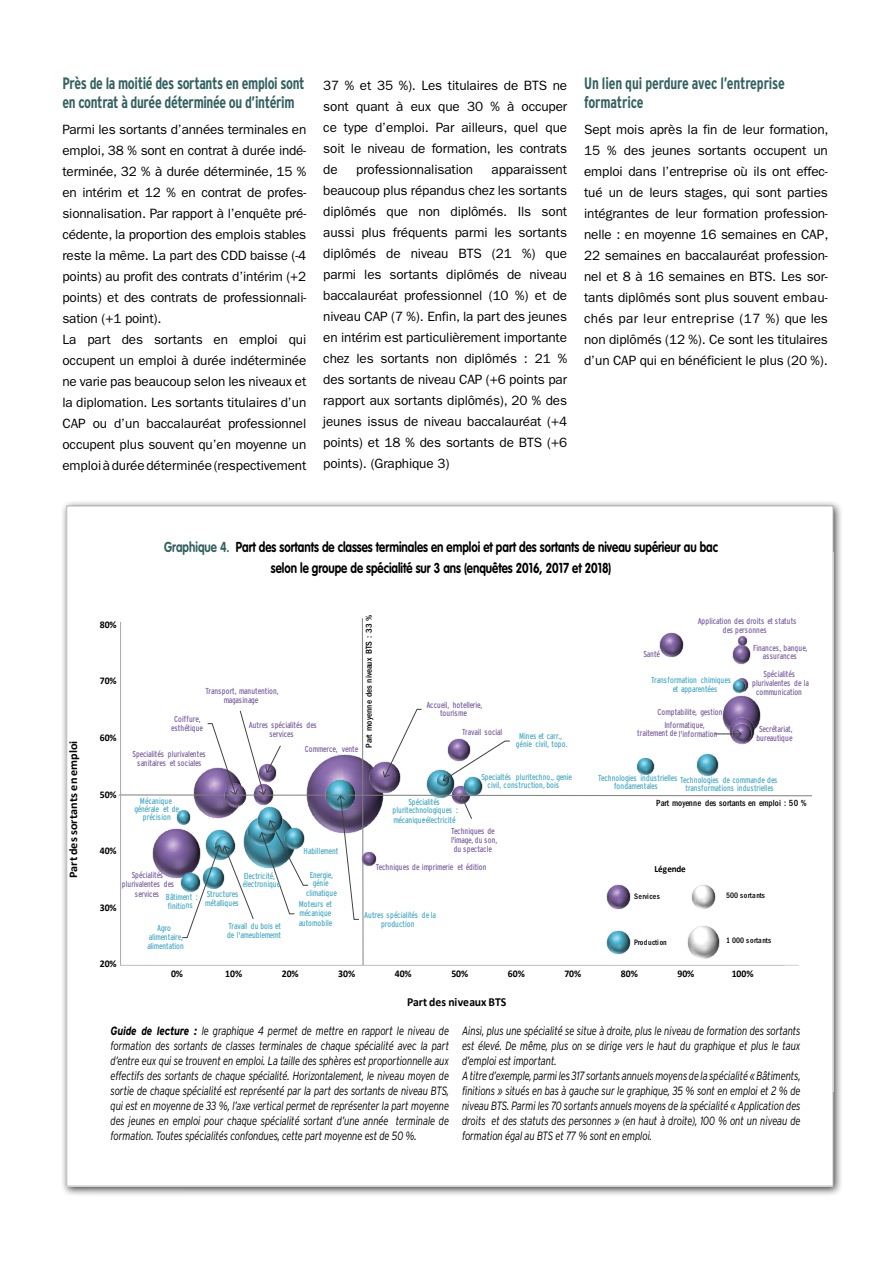
<style>
.page{position:relative;width:893px;height:1263px;background:#fff}
.page>*{position:absolute;margin:0;border:0;box-sizing:border-box;transform-origin:0 0}
.t1{font:700 condensed 16.5px/19.2px "Interstate";letter-spacing:-.025em;color:#346162;scale:.9 1}
.t2{font:700 14.25px/21px "VAG Rounded Std";color:#000;text-align:center;scale:.8 1}
.t3{font:13.5px/21px "ITC Franklin Gothic Std";letter-spacing:-.01em;color:#000;text-align:justify}
.t4{font:700 12.3px "Calibri";letter-spacing:-.005em;color:#010203;scale:.96 1}
.t5{font:italic 300 12px/15px "Interstate";letter-spacing:-.02em;color:#000;text-align:justify;scale:.8 1}
.t6{font:700 11.7px "Calibri";letter-spacing:.005em;color:#010203;scale:1.04 1}
.t7{font:700 10.2px "Calibri";letter-spacing:-.005em;color:#000;scale:.96 1}
.t8{font:700 9.45px "Calibri";letter-spacing:-.005em;color:#010203;scale:.96 1}
.t9{font:500 condensed 9.15px "ITC Franklin Gothic Std";color:#000;scale:.95 1}
.t10{font:condensed 8.7px/8.7px "Interstate";letter-spacing:-.015em;color:#4dadc7;text-align:center;scale:.96 1}
.t11{font:condensed 8.7px/8.7px "Interstate";letter-spacing:-.015em;color:#8165a3;text-align:center;scale:.96 1}
.t12{font:condensed 8.7px/9.1px "Interstate";letter-spacing:.01em;color:#8165a3;text-align:center;scale:.96 1}
.t13{font:500 condensed 8.7px "ITC Franklin Gothic Std";color:#000;scale:1.04 1}
.t14{font:condensed 8.7px/8.7px "Interstate";letter-spacing:.015em;color:#8165a3;text-align:center;scale:.96 1}
.t15{font:500 condensed 8.1px "ITC Franklin Gothic Std";color:#000;scale:.95 1}
.t16{font:500 condensed 8.1px "ITC Franklin Gothic Std";letter-spacing:.04em;color:#000;scale:.95 1}
.s1{color:#346162}
.s2{font-family:"Calibri";font-stretch:normal;font-size:7.2px}
.s3{font-weight:700}
</style>
<div class="page">
<div style="left:60px;top:500px;width:784px;height:697px;background:#000;opacity:.75"></div>
<div style="left:67px;top:506px;width:766px;height:680px;background:#fff"></div>
<svg style="left:118px;top:618px;width:694px;height:348px"></svg>
<hr style="left:120px;top:622px;width:1px;height:344px;background:#a6a6a6">
<p class="t1" style="left:63px;top:74px;width:271px">Près de la moitié des sortants en emploi sont en contrat à durée déterminée ou d’intérim</p>
<p class="t3" style="left:63px;top:119px;width:245px;text-align:left">Parmi les sortants d’années terminales en emploi, 38 % sont en contrat à durée indé&shy;terminée, 32 % à durée déterminée, 15 % en intérim et 12 % en contrat de profes&shy;sionnalisation. Par rapport à l’enquête pré&shy;cédente, la proportion des emplois stables reste la même. La part des CDD baisse (-4 points) au profit des contrats d’intérim (+2 points) et des contrats de professionnali&shy;sation (+1 point).<br>La part des sortants en emploi qui occupent un emploi à durée indéterminée ne varie pas beaucoup selon les niveaux et la diplomation. Les sortants titulaires d’un CAP ou d’un baccalauréat professionnel occupent plus souvent qu’en moyenne un emploi à durée déterminée (respectivement</p>
<p class="t3" style="left:323px;top:75px;width:245px">37 % et 35 %). Les titulaires de BTS ne sont quant à eux que 30 % à occuper ce type d’emploi. Par ailleurs, quel que soit le niveau de formation, les contrats de</p>
<p class="t3" style="left:356px;top:159px;width:119px">professionnalisation</p>
<p class="t3" style="left:323px;top:159px;width:245px;text-indent:168px">apparaissent beaucoup plus répandus chez les sortants diplômés que non diplômés. Ils sont aussi plus fréquents parmi les sortants diplômés de niveau BTS (21 %) que parmi les sortants diplômés de niveau baccalauréat professionnel (10 %) et de niveau CAP (7 %). Enfin, la part des jeunes en intérim est particulièrement importante chez les sortants non diplômés : 21 % des sortants de niveau CAP (+6 points par rapport aux sortants diplômés), 20 % des jeunes issus de niveau baccalauréat (+4 points) et 18 % des sortants de BTS (+6 points). (Graphique 3)</p>
<p class="t1" style="left:584px;top:74px;width:225px">Un lien qui perdure avec l’entreprise formatrice</p>
<p class="t3" style="left:584px;top:119px;width:246px">Sept mois après la fin de leur formation, 15 % des jeunes sortants occupent un emploi dans l’entreprise où ils ont effec&shy;tué un de leurs stages, qui sont parties intégrantes de leur formation profession&shy;nelle : en moyenne 16 semaines en CAP, 22 semaines en baccalauréat profession&shy;nel et 8 à 16 semaines en BTS. Les sor&shy;tants diplômés sont plus souvent embau&shy;chés par leur entreprise (17 %) que les non diplômés (12 %). Ce sont les titulaires d’un CAP qui en bénéficient le plus (20 %).</p>
<p class="t6" style="left:65px;top:878px;width:134px;rotate:-90deg">Part des sortants en emploi</p>
<p class="t2" style="left:164px;top:537px;width:694px"><span class="s1">Graphique 4.</span> Part des sortants de classes terminales en emploi et part des sortants de niveau supérieur au bac selon le groupe de spécialité sur 3 ans (enquêtes 2016, 2017 et 2018)</p>
<p class="t7" style="left:100px;top:617px;width:19px">80%</p>
<p class="t7" style="left:100px;top:674px;width:19px">70%</p>
<p class="t7" style="left:100px;top:730px;width:19px">60%</p>
<p class="t13" style="left:364px;top:748px;width:130px;rotate:-90deg">Part moyenne des niveaux BTS : 33 %</p>
<p class="t11" style="left:205px;top:687px;width:78px">Transport, manutention, magasinage</p>
<p class="t14" style="left:171px;top:714px;width:35px">Coiffure, esthétique</p>
<p class="t11" style="left:249px;top:720px;width:72px">Autres spécialités des services</p>
<p class="t11" style="left:305px;top:744px;width:58px">Commerce, vente</p>
<p class="t11" style="left:133px;top:750px;width:78px">Specialités plurivalentes sanitaires et sociales</p>
<p class="t11" style="left:643px;top:649px;width:19px">Santé</p>
<p class="t11" style="left:698px;top:617px;width:104px">Application des droits et statuts des personnes</p>
<p class="t12" style="left:753px;top:643px;width:58px;line-height:8.7px">Finances, banque, assurances</p>
<p class="t11" style="left:426px;top:700px;width:60px">Accueil, hotellerie, tourisme</p>
<p class="t10" style="left:673px;top:676px;width:62px;text-align:left;text-indent:-22px">Transformation chimiques et apparentées</p>
<p class="t11" style="left:657px;top:707px;width:69px">Comptabilite, gestion</p>
<p class="t11" style="left:462px;top:728px;width:43px">Travail social</p>
<p class="t11" style="left:637px;top:720px;width:85px;text-align:left;text-indent:27px">Informatique, traitement de l'information</p>
<p class="t10" style="left:516px;top:731px;width:55px">Mines et carr., génie civil, topo.</p>
<p class="t11" style="left:752px;top:669px;width:61px;line-height:9.1px">Spécialités plurivalentes de la communication</p>
<p class="t11" style="left:756px;top:725px;width:39px;text-align:left">Secrétariat, bureautique</p>
<p class="t7" style="left:100px;top:787px;width:19px">50%</p>
<p class="t10" style="left:134px;top:797px;width:48px;line-height:8.1px">Mécanique générale et de précision</p>
<p class="t10" style="left:393px;top:797px;width:70px;line-height:9.1px">Spécialités pluritechnologiques : mécanique-électricité</p>
<p class="t10" style="left:487px;top:772px;width:90px;text-align:left;text-indent:-6px">Specialtés pluritechno., genie civil, construction, bois</p>
<p class="t10" style="left:598px;top:774px;width:84px;line-height:7.6px">Technologies industrielles fondamentales</p>
<p class="t10" style="left:680px;top:776px;width:103px;line-height:7.6px">Technologies de commande des transformations industrielles</p>
<p class="t9" style="left:656px;top:798px;width:160px">Part moyenne des sortants en emploi : 50 %</p>
<p class="t7" style="left:100px;top:844px;width:19px">40%</p>
<p class="t10" style="left:303px;top:847px;width:38px">Habillement</p>
<p class="t11" style="left:122px;top:870px;width:56px;line-height:9.1px">Spécialités plurivalentes des services</p>
<p class="t10" style="left:166px;top:892px;width:35px;text-align:left">Bâtiment : finitions</p>
<p class="t7" style="left:100px;top:900px;width:19px">30%</p>
<p class="t10" style="left:243px;top:871px;width:41px;text-align:left">Electricité, électronique</p>
<p class="t10" style="left:205px;top:889px;width:36px;text-align:left">Structures métalliques</p>
<p class="t10" style="left:147px;top:923px;width:40px;line-height:9.1px">Agr<span class="s2">-</span>o alimentaire, alimentation</p>
<p class="t10" style="left:227px;top:922px;width:58px;text-align:left">Travail du bois et de l'ameublememt</p>
<p class="t10" style="left:306px;top:870px;width:34px;line-height:9.1px">Energie, génie climatique</p>
<p class="t10" style="left:299px;top:900px;width:37px;line-height:9.1px;text-align:justify">Moteurs et mécanique automobile</p>
<p class="t12" style="left:451px;top:826px;width:50px">Techniques de l'image, du son, du spectacle</p>
<p class="t11" style="left:376px;top:862px;width:117px">Techniques de imprimerie et édition</p>
<p class="t10" style="left:364px;top:910px;width:76px">Autres spécialités de la production</p>
<p class="t8" style="left:654px;top:862px;width:34px">Légende</p>
<p class="t16" style="left:634px;top:891px;width:29px">Services</p>
<p class="t15" style="left:634px;top:938px;width:36px">Production</p>
<p class="t15" style="left:726px;top:891px;width:42px">500 sortants</p>
<p class="t15" style="left:726px;top:936px;width:49px">1 000 sortants</p>
<p class="t7" style="left:100px;top:957px;width:19px">20%</p>
<p class="t7" style="left:171px;top:966px;width:14px">0%</p>
<p class="t7" style="left:225px;top:966px;width:19px">10%</p>
<p class="t7" style="left:282px;top:966px;width:19px">20%</p>
<p class="t7" style="left:338px;top:966px;width:19px">30%</p>
<p class="t7" style="left:395px;top:966px;width:19px">40%</p>
<p class="t7" style="left:451px;top:966px;width:19px">50%</p>
<p class="t7" style="left:508px;top:966px;width:19px">60%</p>
<p class="t7" style="left:564px;top:966px;width:19px">70%</p>
<p class="t7" style="left:621px;top:966px;width:19px">80%</p>
<p class="t7" style="left:677px;top:966px;width:19px">90%</p>
<p class="t7" style="left:732px;top:966px;width:24px">100%</p>
<p class="t4" style="left:407px;top:993px;width:105px">Part des niveaux BTS</p>
<p class="t5" style="left:111px;top:1023px;width:425px"><span class="s3">Guide de lecture :</span> le graphique 4 permet de mettre en rapport le niveau de formation des sortants de classes terminales de chaque spécialité avec la part d’entre eux qui se trouvent en emploi. La taille des sphères est proportionnelle aux effectifs des sortants de chaque spécialité. Horizontalement, le niveau moyen de sortie de chaque spécialité est représenté par la part des sortants de niveau BTS, qui est en moyenne de 33 %, l’axe vertical permet de représenter la part moyenne des jeunes en emploi pour chaque spécialité sortant d’une année terminale de formation. Toutes spécialités confondues, cette part moyenne est de 50 %.</p>
<p class="t5" style="left:462px;top:1023px;width:425px;text-align:left">Ainsi, plus une spécialité se situe à droite, plus le niveau de formation des sortants est élevé. De même, plus on se dirige vers le haut du graphique et plus le taux d’emploi est important.<br>A titre d’exemple, parmi les 317 sortants annuels moyens de la spécialité « Bâtiments, finitions » situés en bas à gauche sur le graphique, 35 % sont en emploi et 2 % de niveau BTS. Parmi les 70 sortants annuels moyens de la spécialité « Application des droits et des statuts des personnes » (en haut à droite), 100 % ont un niveau de formation égal au BTS et 77 % sont en emploi.</p>
</div>
